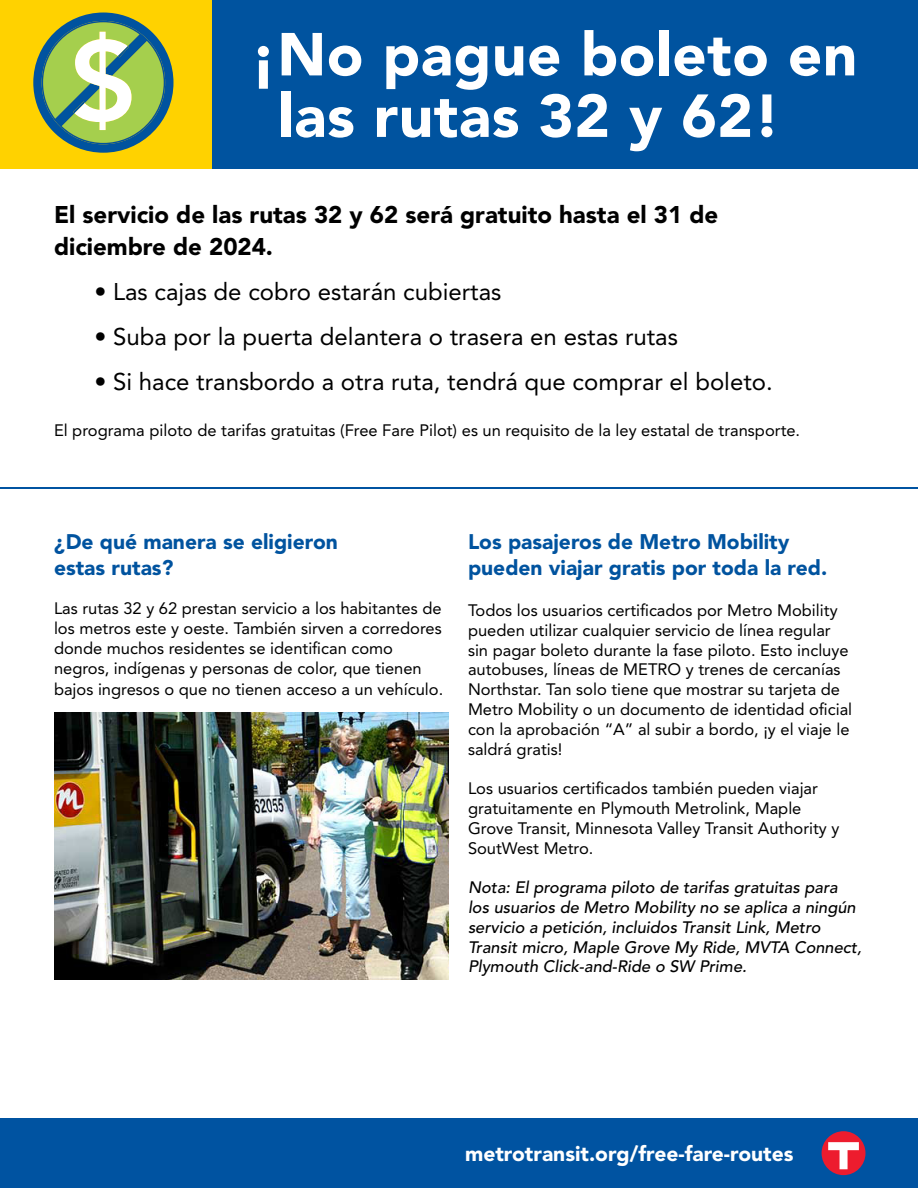
<style>
.page{position:relative;width:918px;height:1188px;background:#fff}
.page>*{position:absolute;margin:0;border:0;box-sizing:border-box;transform-origin:0 0}
.t1{font:900 60px "Avenir LT Std";letter-spacing:.01em;color:#fff}
.t2{font:24px "Avenir LT Std";color:#000}
.t3{font:900 24px/31.5px "Avenir LT Std";color:#000}
.Blue_Header{font:900 21px/25.2px "Avenir LT Std";color:#00539f}
.t4{font:900 21px "Avenir LT Std";color:#fff}
.Two-Column_text{font:16.5px/19.8px "Avenir LT Std";color:#000}
.Two-Column_text-2{font:italic 500 16.5px/19.8px "Avenir LT Std";color:#000}
</style>
<div class="page">
<div style="left:0;top:0;width:918px;height:168px;background:#00539f"></div>
<div style="left:0;top:0;width:212px;height:168px;background:#ffd200"></div>
<svg style="left:33px;top:13px;width:140px;height:140px"></svg>
<hr style="left:0;top:487px;width:918px;height:1px;background:#0053a1">
<div style="left:0;top:1119px;width:918px;height:69px;background:#0053a1"></div>
<img style="left:54px;top:713px;width:394px;height:267px">
<div style="left:822px;top:1131px;width:43px;height:44px;background:#ed1c2e;border-radius:50%"></div>
<svg style="left:828px;top:1142px;width:31px;height:27px"></svg>
<p class="t1" style="left:250px;top:18px;width:609px">¡No pague boleto en</p>
<p class="t1" style="left:278px;top:80px;width:504px">las rutas 32 y 62!</p>
<p class="t3" style="left:54px;top:199px;width:666px">El servicio de las rutas 32 y 62 será gratuito hasta el 31 de diciembre de 2024.</p>
<p class="t2" style="left:94px;top:278px;width:408px">• Las cajas de cobro estarán cubiertas</p>
<p class="t2" style="left:94px;top:323px;width:585px">• Suba por la puerta delantera o trasera en estas rutas</p>
<p class="t2" style="left:94px;top:368px;width:680px">• Si hace transbordo a otra ruta, tendrá que comprar el boleto.</p>
<p class="Two-Column_text" style="left:54px;top:421px;width:748px">El programa piloto de tarifas gratuitas (Free Fare Pilot) es un requisito de la ley estatal de transporte.</p>
<p class="Blue_Header" style="left:54px;top:529px;width:285px">¿De qué manera se eligieron estas rutas?</p>
<p class="Two-Column_text" style="left:54px;top:599px;width:389px">Las rutas 32 y 62 prestan servicio a los habitantes de los metros este y oeste. También sirven a corredores donde muchos residentes se identifican como negros, indígenas y personas de color, que tienen</p>
<p class="Two-Column_text" style="left:54px;top:680px;width:391px">bajos ingresos o que no tienen acceso a un vehículo.</p>
<p class="Blue_Header" style="left:468px;top:529px;width:361px">Los pasajeros de Metro Mobility pueden viajar gratis por toda la red.</p>
<p class="Two-Column_text" style="left:468px;top:601px;width:386px">Todos los usuarios certificados por Metro Mobility pueden utilizar cualquier servicio de línea regular sin pagar boleto durante la fase piloto. Esto incluye autobuses, líneas de METRO y trenes de cercanías Northstar. Tan solo tiene que mostrar su tarjeta de Metro Mobility o un documento de identidad oficial con la aprobación “A” al subir a bordo, ¡y el viaje le saldrá gratis!</p>
<p class="Two-Column_text" style="left:468px;top:779px;width:373px">Los usuarios certificados también pueden viajar gratuitamente en Plymouth Metrolink, Maple Grove Transit, Minnesota Valley Transit Authority y SoutWest Metro.</p>
<p class="Two-Column_text-2" style="left:468px;top:878px;width:395px">Nota: El programa piloto de tarifas gratuitas para los usuarios de Metro Mobility no se aplica a ningún servicio a petición, incluidos Transit Link, Metro Transit micro, Maple Grove My Ride, MVTA Connect, Plymouth Click-and-Ride o SW Prime.</p>
<p class="t4" style="left:465px;top:1141px;width:330px">metrotransit.org/free-fare-routes</p>
</div>
